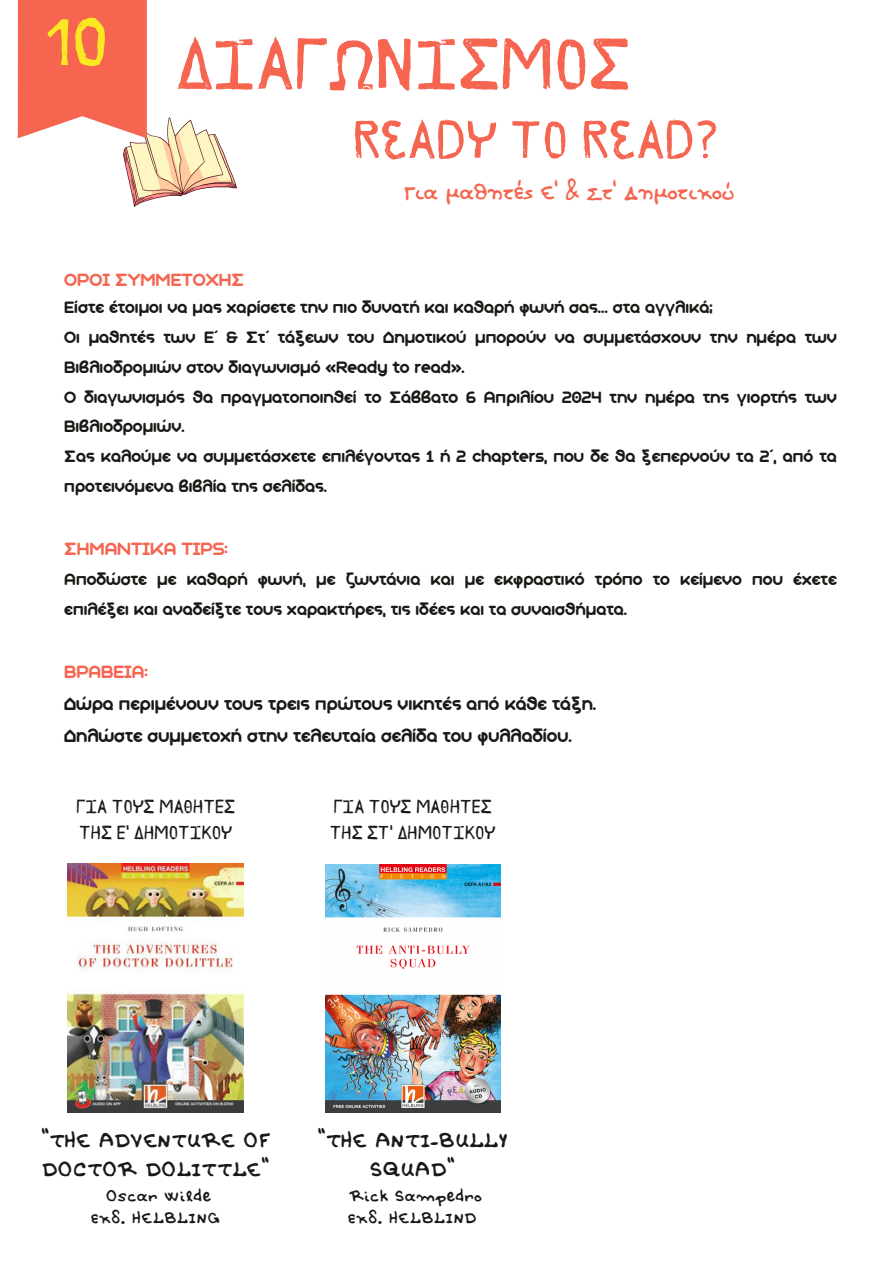
<style>
.page{position:relative;width:893px;height:1264px;background:#fff}
.page>*{position:absolute;margin:0;border:0;box-sizing:border-box;transform-origin:0 0}
.t1{font:71.7px "Janmeid";color:#f56550}
.t2{font:67.65px "Janmeid";color:#fae823}
.t3{font:52.95px "Janmeid";color:#f56550}
.t4{font:25.2px/29.2px "B Pchild Fatty";letter-spacing:-.025em;color:#1a1916}
.t5{font:25.2px "B Pchild Fatty";letter-spacing:-.045em;color:#f56550}
.t6{font:19.2px "Aka Acid GR Soft Ice Cream";color:#1a1916}
.t7{font:19.2px/22.5px "B Pchild Fatty";color:#1a1916;text-align:center}
.t8{font:19.2px "Aka Acid GR Soft Ice Cream";color:#f56550}
.t9{font:19.05px/26.4px "Janmeid";color:#1a1916}
.t10{font:17.85px/29.7px "Aka Acid GR Soft Ice Cream";color:#1a1916}
</style>
<div class="page">
<img style="left:123px;top:117px;width:114px;height:89px">
<img style="left:325px;top:864px;width:175px;height:248px">
<img style="left:68px;top:863px;width:175px;height:249px">
<svg style="left:18px;top:0;width:129px;height:138px;background:#f5715d"></svg>
<p class="t2" style="left:44px;top:14px;width:66px">10</p>
<p class="t1" style="left:178px;top:35px;width:453px">διαγωνισμοσ</p>
<h3 class="t3" style="left:353px;top:118px;width:367px">READY TO READ?</h3>
<h3 class="t5" style="left:403px;top:178px;width:333px">Για μαθητές Ε' &amp; Στ' Δημοτικού</h3>
<h2 class="t8" style="left:64px;top:270px;width:181px">ΟΡΟΙ ΣΥΜΜΕΤΟΧΗΣ</h2>
<h3 class="t10" style="left:64px;top:293px;width:649px">Είστε έτοιμοι να μας χαρίσετε την πιο δυνατή και καθαρή φωνή σας… στα αγγλικά;</h3>
<p class="t10" style="left:64px;top:323px;width:774px">Οι μαθητές των Ε΄ &amp; Στ΄ τάξεων του Δημοτικού μπορούν να συμμετάσχουν την ημέρα των<br>Βιβλιοδρομιών στον διαγωνισμό «Ready to read».</p>
<p class="t10" style="left:64px;top:382px;width:774px">Ο διαγωνισμός θα πραγματοποιηθεί το Σάββατο 6 Απριλίου 2024 την ημέρα της γιορτής των<br>Βιβλιοδρομιών.</p>
<p class="t10" style="left:64px;top:442px;width:774px">Σας καλούμε να συμμετάσχετε επιλέγοντας 1 ή 2 chapters, που δε θα ξεπερνούν τα 2΄, από τα προτεινόμενα βιβλία της σελίδας.</p>
<p class="t8" style="left:64px;top:540px;width:165px">ΣΗΜΑΝΤΙΚΑ TIPS:</p>
<p class="t10" style="left:64px;top:565px;width:774px">Αποδώστε με καθαρή φωνή, με ζωντάνια και με εκφραστικό τρόπο το κείμενο που έχετε επιλέξει και αναδείξτε τους χαρακτήρες, τις ιδέες και τα συναισθήματα.</p>
<p class="t8" style="left:64px;top:663px;width:85px">ΒΡΑΒΕΙΑ:</p>
<p class="t6" style="left:64px;top:694px;width:533px">Δώρα περιμένουν τους τρεις πρώτους νικητές από κάθε τάξη.</p>
<p class="t6" style="left:64px;top:726px;width:509px">Δηλώστε συμμετοχή στην τελευταία σελίδα του φυλλαδίου.</p>
<p class="t9" style="left:76px;top:795px;width:160px">Για τους μαθητες της Ε' Δημοτικου</p>
<p class="t9" style="left:330px;top:795px;width:167px">Για τους μαθητες της Στ' Δημοτικου</p>
<h3 class="t4" style="left:41px;top:1126px;width:231px">"THE ADVENTURE OF<br>DOCTOR DOLITTLE"</h3>
<p class="t7" style="left:90px;top:1185px;width:131px">Oscar Wilde εκδ. HELBLING</p>
<h3 class="t4" style="left:317px;top:1126px;width:192px;text-align:center">"THE ANTI-BULLY<br>SQUAD"</h3>
<p class="t7" style="left:347px;top:1185px;width:136px;text-align:left">Rick Sampedro εκδ. HELBLIND</p>
</div>
